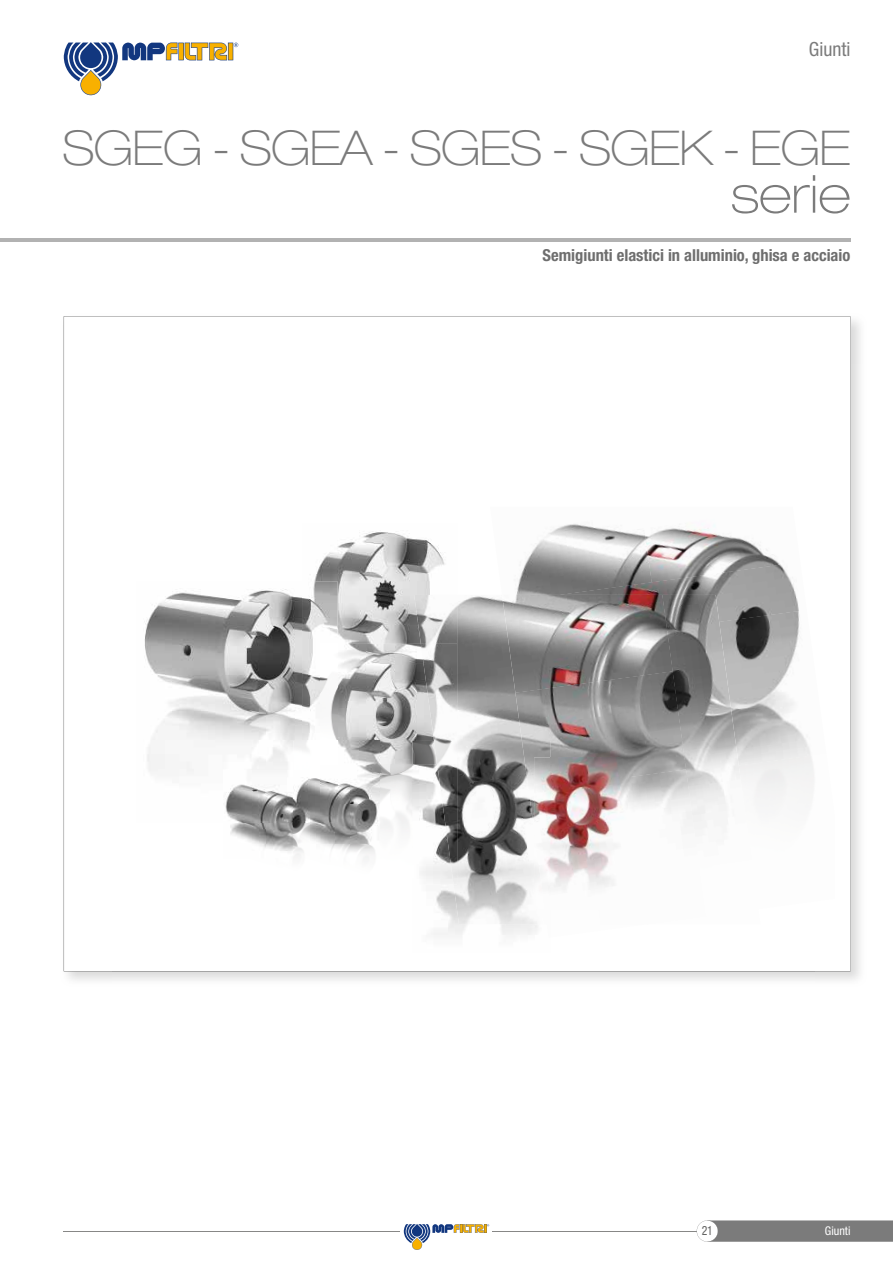
<style>
.page{position:relative;width:893px;height:1263px;background:#fff}
.page>*{position:absolute;margin:0;border:0;box-sizing:border-box;transform-origin:0 0}
.t1{font:100 expanded 52.5px "Helvetica Neue LT Std";color:#7b7b7b}
.t2{font:100 expanded 48px "Helvetica Neue LT Std";letter-spacing:-.02em;color:#7b7b7b}
.t3{font:condensed 19.5px "Helvetica Neue LT Std";color:#7b7b7b}
.t4{font:700 condensed 16.5px "Helvetica Neue LT Std";color:#6e6e6e}
.t5{font:condensed 12.75px "Helvetica Neue LT Std";color:#636362;scale:.92 1}
.t6{font:condensed 12px "Helvetica Neue LT Std";color:#fff}
</style>
<div class="page">
<hr style="left:0;top:238px;width:850px;height:3px;background:#b2b2b2">
<img style="left:814px;top:363px;width:47px;height:618px">
<svg style="left:64px;top:316px;width:786px;height:655px"></svg>
<img style="left:490px;top:507px;width:151px;height:88px">
<img style="left:641px;top:507px;width:159px;height:55px">
<img style="left:558px;top:562px;width:249px;height:48px">
<img style="left:752px;top:610px;width:74px;height:143px">
<img style="left:752px;top:753px;width:83px;height:156px">
<img style="left:550px;top:924px;width:97px;height:14px">
<img style="left:457px;top:595px;width:58px;height:146px">
<img style="left:706px;top:909px;width:54px;height:15px">
<img style="left:502px;top:595px;width:160px;height:98px">
<img style="left:662px;top:595px;width:90px;height:265px">
<img style="left:515px;top:671px;width:171px;height:98px">
<img style="left:600px;top:769px;width:106px;height:155px">
<img style="left:550px;top:909px;width:50px;height:15px">
<img style="left:699px;top:860px;width:59px;height:56px">
<img style="left:302px;top:524px;width:155px;height:120px">
<img style="left:414px;top:595px;width:43px;height:49px">
<img style="left:137px;top:582px;width:165px;height:240px">
<img style="left:302px;top:582px;width:36px;height:159px">
<img style="left:412px;top:884px;width:138px;height:68px">
<img style="left:454px;top:741px;width:68px;height:183px">
<img style="left:522px;top:741px;width:28px;height:183px">
<img style="left:380px;top:764px;width:57px;height:120px">
<img style="left:338px;top:644px;width:83px;height:120px">
<img style="left:421px;top:644px;width:36px;height:97px">
<img style="left:321px;top:644px;width:17px;height:160px">
<img style="left:437px;top:764px;width:20px;height:120px">
<img style="left:412px;top:741px;width:22px;height:23px">
<img style="left:434px;top:741px;width:23px;height:23px">
<img style="left:534px;top:758px;width:93px;height:151px">
<img style="left:534px;top:830px;width:11px;height:79px">
<img style="left:309px;top:782px;width:12px;height:76px">
<img style="left:309px;top:858px;width:35px;height:36px">
<img style="left:344px;top:884px;width:36px;height:10px">
<img style="left:293px;top:741px;width:28px;height:41px">
<img style="left:302px;top:741px;width:19px;height:23px">
<img style="left:338px;top:741px;width:42px;height:63px">
<img style="left:321px;top:804px;width:59px;height:80px">
<img style="left:223px;top:771px;width:70px;height:88px">
<img style="left:223px;top:859px;width:86px;height:37px">
<img style="left:293px;top:771px;width:16px;height:123px">
<svg style="left:64px;top:42px;width:174px;height:53px"></svg>
<hr style="left:64px;top:1231px;width:641px;height:1px;background:#878786">
<svg style="left:697px;top:1220px;width:196px;height:22px;background:#8b8b8a"></svg>
<svg style="left:404px;top:1224px;width:85px;height:26px"></svg>
<p class="t3" style="left:809px;top:38px;width:43px">Giunti</p>
<h2 class="t2" style="left:62px;top:119px;width:789px">SGEG - SGEA - SGES - SGEK - EGE</h2>
<h1 class="t1" style="left:731px;top:163px;width:121px">serie</h1>
<p class="t4" style="left:542px;top:245px;width:309px">Semigiunti elastici in alluminio, ghisa e acciaio</p>
<p class="t5" style="left:702px;top:1223px;width:14px">21</p>
<p class="t6" style="left:825px;top:1223px;width:27px">Giunti</p>
</div>
